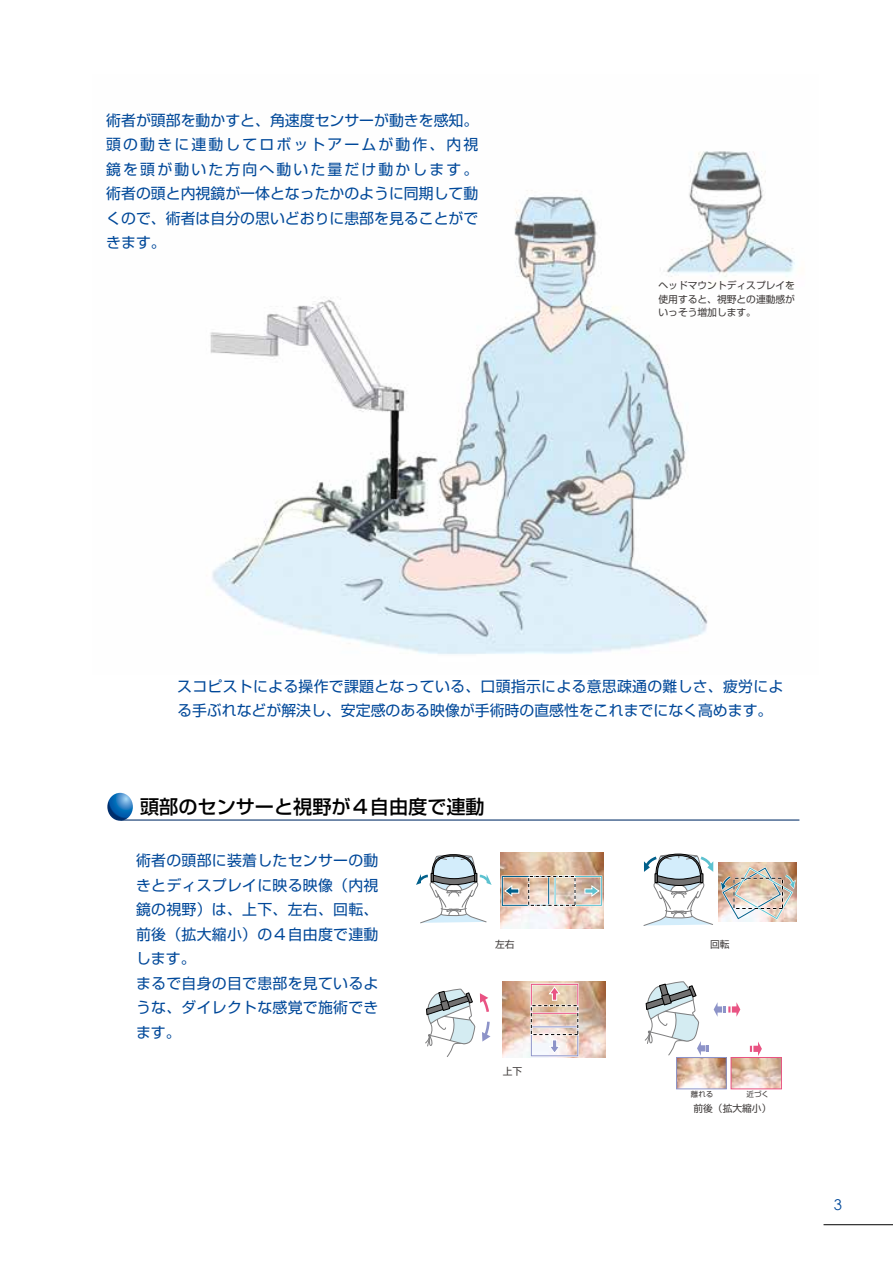
<style>
.page{position:relative;width:893px;height:1263px;background:#fff}
.page>*{position:absolute;margin:0;border:0;box-sizing:border-box;transform-origin:0 0}
.t1{font:500 19.2px "Shin Go Pr 6 N";color:#000}
.t2{font:14.85px/24.5px "Shin Go Pr 6 N";letter-spacing:.02em;color:#004899;text-align:justify}
.t3{font:14.85px/24.5px "Shin Go Pr 6 N";color:#004899}
.t4{font:14.85px "Century Gothic";color:#004899}
.t5{font:9.75px/13.5px "Shin Go Pr 6 N";color:#3e3a39;text-align:justify}
.t6{font:7.5px "Shin Go Pr 6 N";color:#3e3a39}
.t7{font:4.95px "Gothic MB101 Pro";letter-spacing:-.025em;color:#040000}
</style>
<div class="page">
<hr style="left:823px;top:1224px;width:70px;height:1px;background:#000">
<img style="left:210px;top:151px;width:585px;height:503px">
<img style="left:719px;top:863px;width:77px;height:58px">
<svg style="left:720px;top:865px;width:76px;height:56px;background:#d0c3b6"></svg>
<svg style="left:643px;top:853px;width:70px;height:73px"></svg>
<img style="left:500px;top:853px;width:103px;height:76px">
<div style="left:501px;top:875px;width:49px;height:31px;border:2px solid #fff"></div>
<div style="left:502px;top:876px;width:47px;height:30px;border:1px solid #01608b"></div>
<div style="left:555px;top:876px;width:47px;height:30px;border:1px solid #5dc2d0"></div>
<div style="left:528px;top:875px;width:48px;height:31px;border:2px dashed #fff"></div>
<div style="left:528px;top:876px;width:47px;height:30px;border:1px dashed #000"></div>
<svg style="left:504px;top:885px;width:15px;height:12px"></svg>
<svg style="left:584px;top:885px;width:16px;height:12px"></svg>
<svg style="left:416px;top:854px;width:76px;height:70px"></svg>
<img style="left:733px;top:1059px;width:46px;height:28px">
<div style="left:731px;top:1057px;width:50px;height:32px;border:1px solid #e95383"></div>
<img style="left:678px;top:1059px;width:47px;height:28px">
<div style="left:676px;top:1057px;width:51px;height:32px;border:1px solid #8d93c8"></div>
<svg style="left:750px;top:1042px;width:12px;height:14px"></svg>
<svg style="left:644px;top:981px;width:96px;height:75px"></svg>
<img style="left:503px;top:982px;width:103px;height:76px">
<div style="left:530px;top:983px;width:49px;height:31px;border:2px solid #fff"></div>
<div style="left:531px;top:984px;width:47px;height:30px;border:1px solid #e95383"></div>
<div style="left:530px;top:1026px;width:49px;height:31px;border:2px solid #fff"></div>
<div style="left:531px;top:1026px;width:47px;height:30px;border:1px solid #8d93c8"></div>
<div style="left:530px;top:1005px;width:49px;height:30px;border:2px dashed #fff"></div>
<div style="left:531px;top:1005px;width:47px;height:30px;border:1px dashed #000"></div>
<svg style="left:548px;top:986px;width:12px;height:15px"></svg>
<svg style="left:548px;top:1039px;width:12px;height:15px"></svg>
<svg style="left:425px;top:988px;width:65px;height:69px"></svg>
<hr style="left:120px;top:819px;width:679px;height:1px;background:#002c66">
<svg style="left:107px;top:793px;width:26px;height:28px"></svg>
<p class="t2" style="left:106px;top:107px;width:374px">術者が頭部を動かすと、角速度センサーが動きを感知。頭の動きに連動してロボットアームが動作、内視鏡を頭が動いた方向へ動いた量だけ動かします。術者の頭と内視鏡が一体となったかのように同期して動くので、術者は自分の思いどおりに患部を見ることができます。</p>
<p class="t5" style="left:658px;top:278px;width:138px">ヘッドマウントディスプレイを使用すると、視野との連動感がいっそう増加します。</p>
<p class="t3" style="left:177px;top:673px;width:608px">スコピストによる操作で課題となっている、口頭指示による意思疎通の難しさ、疲労による手ぶれなどが解決し、安定感のある映像が手術時の直感性をこれまでになく高めます。</p>
<p class="t1" style="left:140px;top:791px;width:346px">頭部のセンサーと視野が4自由度で連動</p>
<p class="t2" style="left:136px;top:847px;width:244px;text-align:left">術者の頭部に装着したセンサーの動きとディスプレイに映る映像（内視鏡の視野）は、上下、左右、回転、前後（拡大縮小）の４自由度で連動します。<br>まるで自身の目で患部を見ているような、ダイレクトな感覚で施術できます。</p>
<p class="t5" style="left:495px;top:936px;width:21px">左右</p>
<p class="t5" style="left:710px;top:936px;width:21px">回転</p>
<p class="t5" style="left:503px;top:1063px;width:21px">上下</p>
<p class="t7" style="left:694px;top:1090px;width:16px">離れる</p>
<p class="t6" style="left:747px;top:1088px;width:24px">近づく</p>
<p class="t6" style="left:691px;top:1088px;width:24px">離れる</p>
<p class="t7" style="left:749px;top:1090px;width:16px">近づく</p>
<p class="t5" style="left:693px;top:1100px;width:79px">前後（拡大縮小）</p>
<p class="t4" style="left:834px;top:1194px;width:10px">3</p>
</div>
